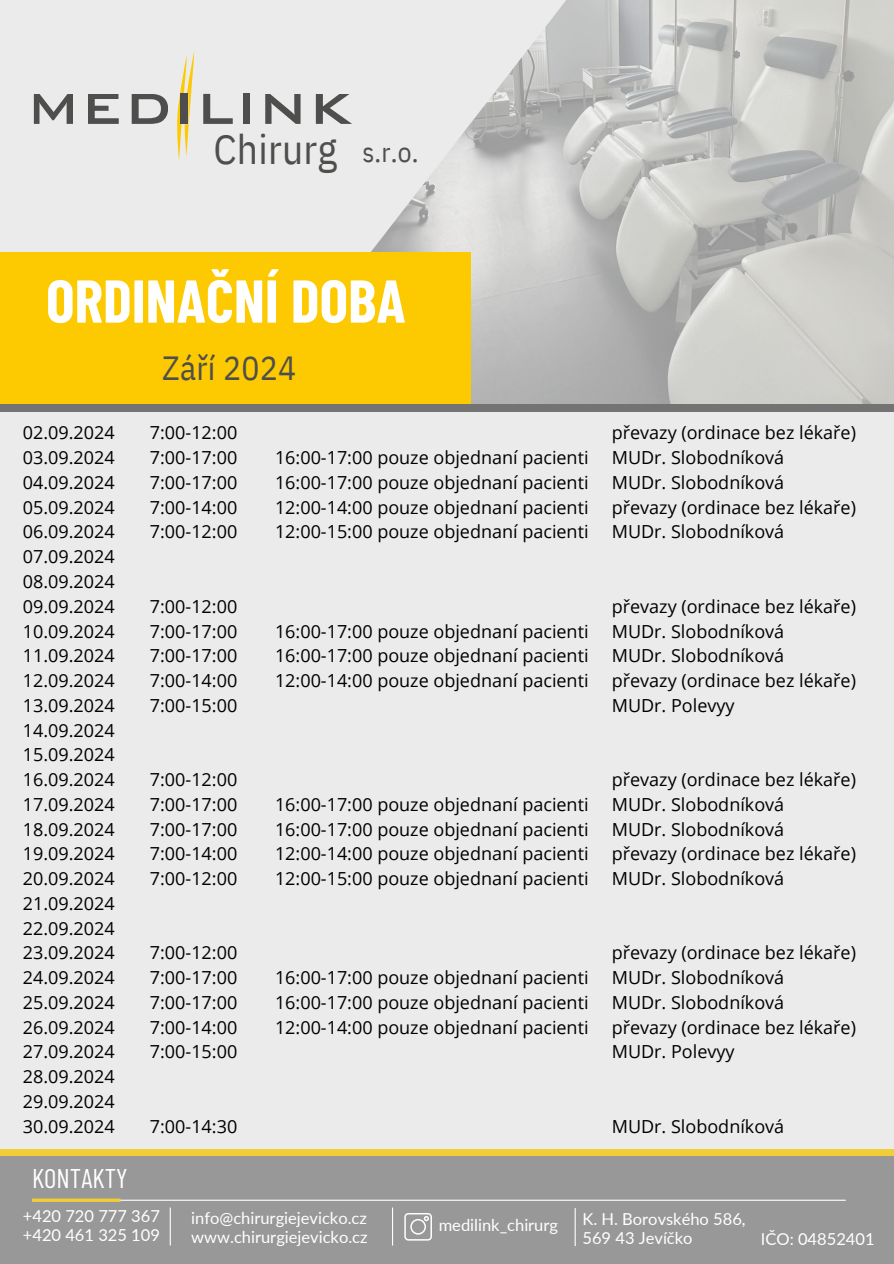
<style>
.page{position:relative;width:894px;height:1264px;background:#fff}
.page>*{position:absolute;margin:0;border:0;box-sizing:border-box;transform-origin:0 0}
.t1{font:700 60.3px "Barlow Condensed";color:#fff}
.t2{font:41.25px "IBM Plex Sans Cond";letter-spacing:.005em;color:#4e4e4d}
.t3{font:33.45px "IBM Plex Sans Cond";letter-spacing:.005em;color:#4e4e4d}
.t4{font:27.3px "IBM Plex Sans Cond";color:#4e4e4d}
.t5{font:27px "Barlow Condensed";color:#fff}
.t6{font:18px "Open Sans";color:#000}
.t7{font:16.5px "Lato";color:#fff}
</style>
<div class="page">
<div style="left:0;top:0;width:893px;height:1263px;background:#ebebeb"></div>
<img style="left:300px;top:0;width:593px;height:404px">
<div style="left:0;top:252px;width:470px;height:156px;background:#fdc900"></div>
<div style="left:0;top:404px;width:893px;height:7px;background:#737373"></div>
<div style="left:0;top:1153px;width:893px;height:110px;background:#989898"></div>
<div style="left:0;top:1148px;width:893px;height:7px;background:#f1cd38"></div>
<hr style="left:34px;top:1199px;width:811px;height:1px;background:#fff">
<hr style="left:32px;top:1198px;width:88px;height:3px;background:#f1cd38">
<hr style="left:170px;top:1207px;width:1px;height:38px;background:#fff">
<hr style="left:392px;top:1207px;width:1px;height:38px;background:#fff">
<hr style="left:574px;top:1208px;width:1px;height:37px;background:#fff">
<svg style="left:404px;top:1213px;width:28px;height:27px"></svg>
<svg style="left:34px;top:94px;width:39px;height:30px"></svg>
<svg style="left:88px;top:94px;width:31px;height:30px"></svg>
<svg style="left:132px;top:94px;width:36px;height:30px"></svg>
<svg style="left:177px;top:52px;width:17px;height:108px"></svg>
<div style="left:181px;top:94px;width:7px;height:30px;background:#4e4e4d"></div>
<svg style="left:203px;top:94px;width:30px;height:30px"></svg>
<div style="left:243px;top:94px;width:7px;height:30px;background:#4e4e4d"></div>
<svg style="left:265px;top:94px;width:35px;height:30px"></svg>
<svg style="left:316px;top:94px;width:36px;height:30px"></svg>
<p class="t2" style="left:213px;top:121px;width:125px">Chirurg</p>
<p class="t4" style="left:362px;top:134px;width:58px">s.r.o.</p>
<h1 class="t1" style="left:46px;top:262px;width:361px">ORDINAČNÍ DOBA</h1>
<p class="t6" style="left:23px;top:420px;width:93px">02.09.2024</p>
<p class="t6" style="left:23px;top:445px;width:93px">03.09.2024</p>
<p class="t6" style="left:23px;top:469px;width:93px">04.09.2024</p>
<p class="t6" style="left:23px;top:494px;width:93px">05.09.2024</p>
<p class="t6" style="left:23px;top:519px;width:93px">06.09.2024</p>
<p class="t6" style="left:23px;top:544px;width:93px">07.09.2024</p>
<p class="t6" style="left:23px;top:568px;width:93px">08.09.2024</p>
<p class="t6" style="left:23px;top:593px;width:93px">09.09.2024</p>
<p class="t6" style="left:23px;top:618px;width:93px">10.09.2024</p>
<p class="t6" style="left:23px;top:643px;width:93px">11.09.2024</p>
<p class="t6" style="left:23px;top:667px;width:93px">12.09.2024</p>
<p class="t6" style="left:23px;top:692px;width:93px">13.09.2024</p>
<p class="t6" style="left:23px;top:717px;width:93px">14.09.2024</p>
<p class="t6" style="left:23px;top:742px;width:93px">15.09.2024</p>
<p class="t6" style="left:23px;top:766px;width:93px">16.09.2024</p>
<p class="t6" style="left:23px;top:791px;width:93px">17.09.2024</p>
<p class="t6" style="left:23px;top:816px;width:93px">18.09.2024</p>
<p class="t6" style="left:23px;top:841px;width:93px">19.09.2024</p>
<p class="t6" style="left:23px;top:865px;width:93px">20.09.2024</p>
<p class="t6" style="left:23px;top:890px;width:93px">21.09.2024</p>
<p class="t6" style="left:23px;top:915px;width:93px">22.09.2024</p>
<p class="t6" style="left:23px;top:940px;width:93px">23.09.2024</p>
<p class="t6" style="left:23px;top:964px;width:93px">24.09.2024</p>
<p class="t6" style="left:23px;top:989px;width:93px">25.09.2024</p>
<p class="t6" style="left:23px;top:1014px;width:93px">26.09.2024</p>
<p class="t6" style="left:23px;top:1039px;width:93px">27.09.2024</p>
<p class="t6" style="left:23px;top:1063px;width:93px">28.09.2024</p>
<p class="t6" style="left:23px;top:1088px;width:93px">29.09.2024</p>
<p class="t6" style="left:23px;top:1113px;width:93px">30.09.2024</p>
<h3 class="t5" style="left:32px;top:1160px;width:97px">KONTAKTY</h3>
<p class="t3" style="left:162px;top:345px;width:135px">Září 2024</p>
<p class="t6" style="left:150px;top:420px;width:89px">7:00-12:00</p>
<p class="t6" style="left:150px;top:445px;width:89px">7:00-17:00</p>
<p class="t6" style="left:150px;top:469px;width:89px">7:00-17:00</p>
<p class="t6" style="left:150px;top:494px;width:89px">7:00-14:00</p>
<p class="t6" style="left:150px;top:519px;width:89px">7:00-12:00</p>
<p class="t6" style="left:150px;top:593px;width:89px">7:00-12:00</p>
<p class="t6" style="left:150px;top:618px;width:89px">7:00-17:00</p>
<p class="t6" style="left:150px;top:643px;width:89px">7:00-17:00</p>
<p class="t6" style="left:150px;top:667px;width:89px">7:00-14:00</p>
<p class="t6" style="left:150px;top:692px;width:89px">7:00-15:00</p>
<p class="t6" style="left:150px;top:766px;width:89px">7:00-12:00</p>
<p class="t6" style="left:150px;top:791px;width:89px">7:00-17:00</p>
<p class="t6" style="left:150px;top:816px;width:89px">7:00-17:00</p>
<p class="t6" style="left:150px;top:841px;width:89px">7:00-14:00</p>
<p class="t6" style="left:150px;top:865px;width:89px">7:00-12:00</p>
<p class="t6" style="left:150px;top:940px;width:89px">7:00-12:00</p>
<p class="t6" style="left:150px;top:964px;width:89px">7:00-17:00</p>
<p class="t6" style="left:150px;top:989px;width:89px">7:00-17:00</p>
<p class="t6" style="left:150px;top:1014px;width:89px">7:00-14:00</p>
<p class="t6" style="left:150px;top:1039px;width:89px">7:00-15:00</p>
<p class="t6" style="left:150px;top:1113px;width:89px">7:00-14:30</p>
<p class="t6" style="left:275px;top:445px;width:315px">16:00-17:00 pouze objednaní pacienti</p>
<p class="t6" style="left:275px;top:469px;width:315px">16:00-17:00 pouze objednaní pacienti</p>
<p class="t6" style="left:275px;top:494px;width:315px">12:00-14:00 pouze objednaní pacienti</p>
<p class="t6" style="left:275px;top:519px;width:315px">12:00-15:00 pouze objednaní pacienti</p>
<p class="t6" style="left:275px;top:618px;width:315px">16:00-17:00 pouze objednaní pacienti</p>
<p class="t6" style="left:275px;top:643px;width:315px">16:00-17:00 pouze objednaní pacienti</p>
<p class="t6" style="left:275px;top:667px;width:315px">12:00-14:00 pouze objednaní pacienti</p>
<p class="t6" style="left:275px;top:791px;width:315px">16:00-17:00 pouze objednaní pacienti</p>
<p class="t6" style="left:275px;top:816px;width:315px">16:00-17:00 pouze objednaní pacienti</p>
<p class="t6" style="left:275px;top:841px;width:315px">12:00-14:00 pouze objednaní pacienti</p>
<p class="t6" style="left:275px;top:865px;width:315px">12:00-15:00 pouze objednaní pacienti</p>
<p class="t6" style="left:275px;top:964px;width:315px">16:00-17:00 pouze objednaní pacienti</p>
<p class="t6" style="left:275px;top:989px;width:315px">16:00-17:00 pouze objednaní pacienti</p>
<p class="t6" style="left:275px;top:1014px;width:315px">12:00-14:00 pouze objednaní pacienti</p>
<p class="t6" style="left:611px;top:420px;width:246px">převazy (ordinace bez lékaře)</p>
<p class="t6" style="left:611px;top:445px;width:174px">MUDr. Slobodníková</p>
<p class="t6" style="left:611px;top:469px;width:174px">MUDr. Slobodníková</p>
<p class="t6" style="left:611px;top:494px;width:246px">převazy (ordinace bez lékaře)</p>
<p class="t6" style="left:611px;top:519px;width:174px">MUDr. Slobodníková</p>
<p class="t6" style="left:611px;top:593px;width:246px">převazy (ordinace bez lékaře)</p>
<p class="t6" style="left:611px;top:618px;width:174px">MUDr. Slobodníková</p>
<p class="t6" style="left:611px;top:643px;width:174px">MUDr. Slobodníková</p>
<p class="t6" style="left:611px;top:667px;width:246px">převazy (ordinace bez lékaře)</p>
<p class="t6" style="left:611px;top:692px;width:124px">MUDr. Polevyy</p>
<p class="t6" style="left:611px;top:766px;width:246px">převazy (ordinace bez lékaře)</p>
<p class="t6" style="left:611px;top:791px;width:174px">MUDr. Slobodníková</p>
<p class="t6" style="left:611px;top:816px;width:174px">MUDr. Slobodníková</p>
<p class="t6" style="left:611px;top:841px;width:246px">převazy (ordinace bez lékaře)</p>
<p class="t6" style="left:611px;top:865px;width:174px">MUDr. Slobodníková</p>
<h4 class="t6" style="left:611px;top:940px;width:246px">převazy (ordinace bez lékaře)</h4>
<p class="t6" style="left:611px;top:964px;width:174px">MUDr. Slobodníková</p>
<p class="t6" style="left:611px;top:989px;width:174px">MUDr. Slobodníková</p>
<p class="t6" style="left:611px;top:1014px;width:246px">převazy (ordinace bez lékaře)</p>
<p class="t6" style="left:611px;top:1039px;width:124px">MUDr. Polevyy</p>
<p class="t6" style="left:611px;top:1113px;width:174px">MUDr. Slobodníková</p>
<p class="t7" style="left:23px;top:1205px;width:138px">+420 720 777 367</p>
<h5 class="t7" style="left:191px;top:1207px;width:177px">info@chirurgiejevicko.cz</h5>
<h2 class="t7" style="left:23px;top:1224px;width:138px">+420 461 325 109</h2>
<p class="t7" style="left:582px;top:1208px;width:165px">K. H. Borovského 586,</p>
<p class="t7" style="left:438px;top:1214px;width:121px">medilink_chirurg</p>
<p class="t7" style="left:191px;top:1226px;width:178px">www.chirurgiejevicko.cz</p>
<p class="t7" style="left:582px;top:1227px;width:111px">569 43 Jevíčko</p>
<p class="t7" style="left:760px;top:1228px;width:115px">IČO: 04852401</p>
</div>
